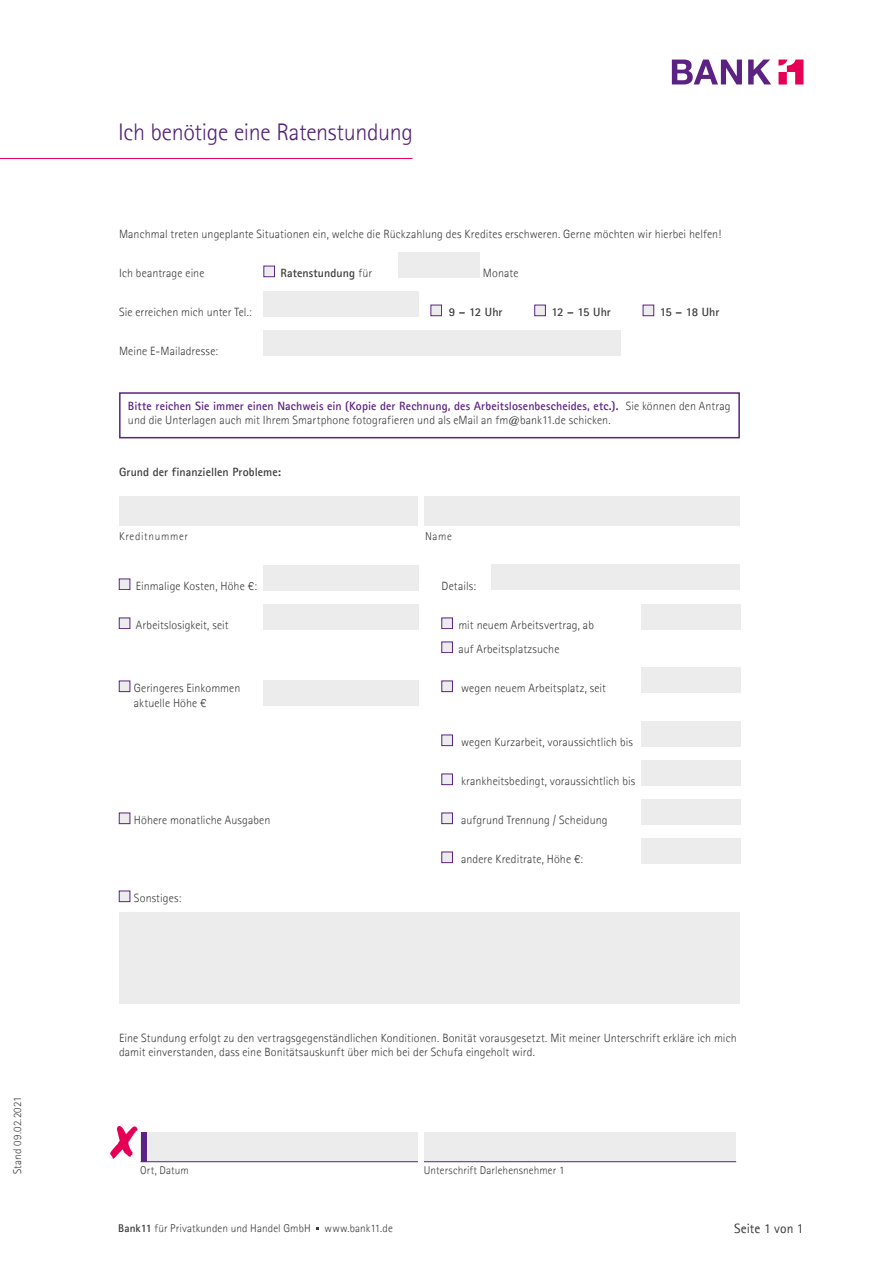
<style>
.page{position:relative;width:893px;height:1263px;background:#fff}
.page>*{position:absolute;margin:0;border:0;box-sizing:border-box;transform-origin:0 0}
.t1{font:300 24px "Agfa Rotis Sans Serif";letter-spacing:-.015em;color:#512078}
.t2{font:13.5px "Agfa Rotis Sans Serif";letter-spacing:.005em;color:#3b3b3a}
.t3{font:300 12px/14.4px "Agfa Rotis Sans Serif";letter-spacing:.005em;color:#3b3b3a}
.t4{font:700 12px "Agfa Rotis Sans Serif";letter-spacing:.005em;color:#3b3b3a}
.t5{font:300 11.25px "Agfa Rotis Sans Serif";letter-spacing:.01em;color:#3b3b3a}
.t6{font:300 11.25px "Agfa Rotis Sans Serif";letter-spacing:.06em;color:#3b3b3a}
.s1{font-weight:300}
.s2{font-weight:700;color:#5b2283}
.s3{font-weight:700}
</style>
<div class="page">
<svg style="left:778px;top:60px;width:25px;height:25px"></svg>
<svg style="left:672px;top:60px;width:99px;height:24px"></svg>
<div style="left:119px;top:392px;width:621px;height:46px;border:2px solid #5b2283"></div>
<hr style="left:0;top:158px;width:412px;height:1px;background:#e50055">
<div style="left:264px;top:266px;width:11px;height:11px;background:#ececed;border:1px solid #5b2283"></div>
<div style="left:398px;top:252px;width:82px;height:26px;background:#ececed"></div>
<div style="left:264px;top:291px;width:155px;height:26px;background:#ececed"></div>
<div style="left:431px;top:305px;width:11px;height:11px;background:#ececed;border:1px solid #5b2283"></div>
<div style="left:534px;top:305px;width:12px;height:11px;background:#ececed;border:1px solid #5b2283"></div>
<div style="left:643px;top:305px;width:11px;height:11px;background:#ececed;border:1px solid #5b2283"></div>
<div style="left:264px;top:330px;width:357px;height:26px;background:#ececed"></div>
<div style="left:119px;top:496px;width:621px;height:30px;background:#ececed"></div>
<div style="left:418px;top:493px;width:6px;height:36px;background:#fff"></div>
<div style="left:141px;top:1132px;width:595px;height:30px;background:#ececed"></div>
<div style="left:141px;top:1132px;width:6px;height:30px;background:#5b2283"></div>
<svg style="left:110px;top:1126px;width:28px;height:33px"></svg>
<hr style="left:141px;top:1161px;width:595px;height:1px;background:#5b2283">
<div style="left:418px;top:1132px;width:6px;height:36px;background:#fff"></div>
<div style="left:119px;top:579px;width:11px;height:11px;background:#ececed;border:1px solid #5b2283"></div>
<div style="left:264px;top:565px;width:155px;height:25px;background:#ececed"></div>
<div style="left:491px;top:564px;width:249px;height:26px;background:#ececed"></div>
<div style="left:119px;top:618px;width:11px;height:11px;background:#ececed;border:1px solid #5b2283"></div>
<div style="left:264px;top:604px;width:155px;height:25px;background:#ececed"></div>
<div style="left:442px;top:618px;width:11px;height:11px;background:#ececed;border:1px solid #5b2283"></div>
<div style="left:641px;top:604px;width:99px;height:25px;background:#ececed"></div>
<div style="left:442px;top:642px;width:11px;height:11px;background:#ececed;border:1px solid #5b2283"></div>
<div style="left:119px;top:681px;width:11px;height:11px;background:#ececed;border:1px solid #5b2283"></div>
<div style="left:264px;top:680px;width:155px;height:25px;background:#ececed"></div>
<div style="left:442px;top:681px;width:11px;height:11px;background:#ececed;border:1px solid #5b2283"></div>
<div style="left:641px;top:667px;width:99px;height:25px;background:#ececed"></div>
<div style="left:442px;top:735px;width:11px;height:11px;background:#ececed;border:1px solid #5b2283"></div>
<div style="left:641px;top:721px;width:99px;height:25px;background:#ececed"></div>
<div style="left:442px;top:774px;width:11px;height:11px;background:#ececed;border:1px solid #5b2283"></div>
<div style="left:641px;top:760px;width:99px;height:25px;background:#ececed"></div>
<div style="left:119px;top:813px;width:11px;height:11px;background:#ececed;border:1px solid #5b2283"></div>
<div style="left:442px;top:813px;width:11px;height:11px;background:#ececed;border:1px solid #5b2283"></div>
<div style="left:641px;top:799px;width:99px;height:25px;background:#ececed"></div>
<div style="left:442px;top:852px;width:11px;height:11px;background:#ececed;border:1px solid #5b2283"></div>
<div style="left:641px;top:838px;width:99px;height:25px;background:#ececed"></div>
<div style="left:119px;top:891px;width:11px;height:11px;background:#ececed;border:1px solid #5b2283"></div>
<div style="left:119px;top:912px;width:621px;height:92px;background:#ececed"></div>
<p class="t5" style="left:11px;top:1174px;width:78px;rotate:-90deg">Stand 09.02.2021</p>
<h1 class="t1" style="left:118px;top:118px;width:297px">Ich benötige eine Ratenstundung</h1>
<p class="t3" style="left:119px;top:227px;width:603px">Manchmal treten ungeplante Situationen ein, welche die Rückzahlung des Kredites erschweren. Gerne möchten wir hierbei helfen!</p>
<p class="t3" style="left:119px;top:266px;width:87px">Ich beantrage eine</p>
<p class="t4" style="left:280px;top:265px;width:93px">Ratenstundung <span class="s1">für</span></p>
<p class="t3" style="left:483px;top:266px;width:37px">Monate</p>
<p class="t3" style="left:119px;top:305px;width:134px">Sie erreichen mich unter Tel.:</p>
<p class="t4" style="left:449px;top:304px;width:55px">9 – 12 Uhr</p>
<p class="t4" style="left:551px;top:304px;width:61px">12 – 15 Uhr</p>
<p class="t4" style="left:660px;top:304px;width:61px">15 – 18 Uhr</p>
<p class="t3" style="left:119px;top:344px;width:101px">Meine E-Mailadresse:</p>
<p class="t3" style="left:128px;top:399px;width:604px"><span class="s2">Bitte reichen Sie immer einen Nachweis ein (Kopie der Rechnung, des Arbeitslosenbescheides, etc.).</span> Sie können den Antrag und die Unterlagen auch mit Ihrem Smartphone fotografieren und als eMail an fm@bank11.de schicken.</p>
<p class="t4" style="left:119px;top:464px;width:164px">Grund der finanziellen Probleme:</p>
<p class="t6" style="left:119px;top:529px;width:71px">Kreditnummer</p>
<p class="t5" style="left:425px;top:529px;width:29px">Name</p>
<p class="t3" style="left:136px;top:578px;width:122px">Einmalige Kosten, Höhe €:</p>
<p class="t3" style="left:442px;top:578px;width:36px">Details:</p>
<p class="t3" style="left:136px;top:617px;width:94px">Arbeitslosigkeit, seit</p>
<p class="t3" style="left:458px;top:613px;width:137px;line-height:24px">mit neuem Arbeitsvertrag, ab auf Arbeitsplatzsuche</p>
<p class="t3" style="left:134px;top:680px;width:108px">Geringeres Einkommen</p>
<p class="t3" style="left:461px;top:680px;width:146px">wegen neuem Arbeitsplatz, seit</p>
<p class="t3" style="left:134px;top:695px;width:74px">aktuelle Höhe €</p>
<p class="t3" style="left:461px;top:734px;width:173px">wegen Kurzarbeit, voraussichtlich bis</p>
<p class="t3" style="left:461px;top:773px;width:176px">krankheitsbedingt, voraussichtlich bis</p>
<p class="t3" style="left:134px;top:812px;width:138px">Höhere monatliche Ausgaben</p>
<p class="t3" style="left:461px;top:812px;width:148px">aufgrund Trennung / Scheidung</p>
<p class="t3" style="left:461px;top:851px;width:124px">andere Kreditrate, Höhe €:</p>
<p class="t3" style="left:134px;top:890px;width:49px">Sonstiges:</p>
<p class="t3" style="left:119px;top:1030px;width:619px">Eine Stundung erfolgt zu den vertragsgegenständlichen Konditionen. Bonität vorausgesetzt. Mit meiner Unterschrift erkläre ich mich damit einverstanden, dass eine Bonitätsauskunft über mich bei der Schufa eingeholt wird.</p>
<p class="t5" style="left:140px;top:1163px;width:50px">Ort, Datum</p>
<p class="t5" style="left:424px;top:1163px;width:142px">Unterschrift Darlehensnehmer 1</p>
<p class="t5" style="left:118px;top:1222px;width:276px"><span class="s3">Bank11</span> für Privatkunden und Handel GmbH www.bank11.de</p>
<p class="t2" style="left:734px;top:1220px;width:71px">Seite 1 von 1</p>
</div>
